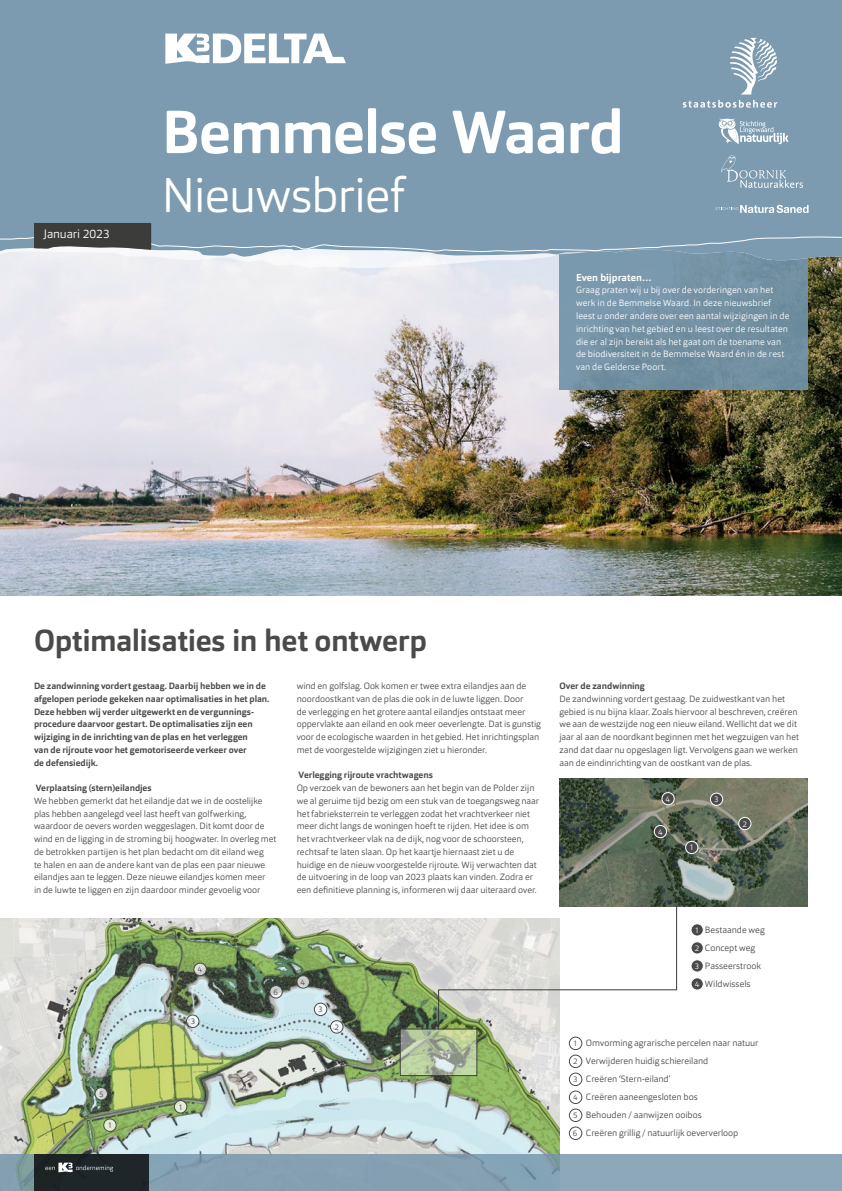
<style>
.page{position:relative;width:842px;height:1191px;background:#fff}
.page>*{position:absolute;margin:0;border:0;box-sizing:border-box;transform-origin:0 0}
.t1{font:700 60px "Orgon";letter-spacing:-.02em;color:#fff}
.t2{font:300 48px "Orgon";letter-spacing:-.025em;color:#fff}
.t3{font:700 30px "Orgon";letter-spacing:-.01em;color:#4a4a49}
.t4{font:300 12px "Orgon";letter-spacing:-.02em;color:#fff}
.t5{font:700 10px "Orgon";letter-spacing:.005em;color:#fff}
.t6{font:300 9px/12.8px "Orgon";letter-spacing:-.005em;color:#4a4a49}
.t7{font:700 9px/12.8px "Orgon";color:#4a4a49}
.t8{font:300 9px/12.8px "Orgon";letter-spacing:.005em;color:#fff}
.t9{font:300 8px "Orgon";color:#4a4a49}
.t10{font:300 8px "Orgon";color:#fff}
</style>
<div class="page">
<img style="left:0;top:918px;width:559px;height:236px">
<svg style="left:174px;top:1100px;width:13px;height:13px"></svg>
<div style="left:174px;top:1100px;width:13px;height:13px;border:1px solid #4a4a49;border-radius:50%"></div>
<svg style="left:104px;top:1119px;width:12px;height:12px"></svg>
<div style="left:103px;top:1118px;width:13px;height:13px;border:1px solid #4a4a49;border-radius:50%"></div>
<svg style="left:330px;top:1020px;width:13px;height:13px"></svg>
<div style="left:330px;top:1020px;width:13px;height:13px;border:1px solid #4a4a49;border-radius:50%"></div>
<svg style="left:314px;top:1003px;width:13px;height:12px"></svg>
<div style="left:314px;top:1002px;width:13px;height:13px;border:1px solid #4a4a49;border-radius:50%"></div>
<svg style="left:297px;top:975px;width:12px;height:13px"></svg>
<div style="left:297px;top:975px;width:13px;height:13px;border:1px solid #4a4a49;border-radius:50%"></div>
<svg style="left:194px;top:963px;width:12px;height:12px"></svg>
<div style="left:194px;top:963px;width:13px;height:13px;border:1px solid #4a4a49;border-radius:50%"></div>
<svg style="left:95px;top:1087px;width:12px;height:13px"></svg>
<div style="left:95px;top:1087px;width:13px;height:13px;border:1px solid #4a4a49;border-radius:50%"></div>
<svg style="left:270px;top:985px;width:12px;height:13px"></svg>
<div style="left:270px;top:985px;width:13px;height:13px;border:1px solid #4a4a49;border-radius:50%"></div>
<svg style="left:402px;top:1030px;width:73px;height:43px;background:#b1c09f"></svg>
<div style="left:400px;top:1028px;width:77px;height:47px;border:1px solid #3c3c3b"></div>
<svg style="left:186px;top:1015px;width:13px;height:12px"></svg>
<div style="left:186px;top:1014px;width:13px;height:13px;border:1px solid #4a4a49;border-radius:50%"></div>
<div style="left:569px;top:1036px;width:13px;height:13px;border:1px solid #4a4a49;border-radius:50%"></div>
<div style="left:569px;top:1054px;width:13px;height:13px;border:1px solid #4a4a49;border-radius:50%"></div>
<div style="left:569px;top:1072px;width:13px;height:13px;border:1px solid #4a4a49;border-radius:50%"></div>
<div style="left:569px;top:1090px;width:13px;height:13px;border:1px solid #4a4a49;border-radius:50%"></div>
<div style="left:569px;top:1108px;width:13px;height:13px;border:1px solid #4a4a49;border-radius:50%"></div>
<div style="left:569px;top:1126px;width:13px;height:13px;border:1px solid #4a4a49;border-radius:50%"></div>
<img style="left:559px;top:778px;width:249px;height:128px">
<div style="left:686px;top:841px;width:12px;height:12px;background:#4a4a49;border-radius:50%"></div>
<div style="left:685px;top:841px;width:13px;height:13px;border:1px solid #fff;border-radius:50%"></div>
<div style="left:739px;top:817px;width:12px;height:12px;background:#4a4a49;border-radius:50%"></div>
<div style="left:738px;top:817px;width:13px;height:13px;border:1px solid #fff;border-radius:50%"></div>
<div style="left:710px;top:793px;width:13px;height:12px;background:#4a4a49;border-radius:50%"></div>
<div style="left:710px;top:793px;width:13px;height:12px;border:1px solid #fff;border-radius:50%"></div>
<div style="left:662px;top:792px;width:12px;height:13px;background:#4a4a49;border-radius:50%"></div>
<div style="left:662px;top:792px;width:12px;height:13px;border:1px solid #fff;border-radius:50%"></div>
<div style="left:654px;top:825px;width:12px;height:12px;background:#4a4a49;border-radius:50%"></div>
<div style="left:654px;top:825px;width:13px;height:13px;border:1px solid #fff;border-radius:50%"></div>
<img style="left:0;top:268px;width:842px;height:327px">
<div style="left:559px;top:4px;width:249px;height:385px;background:#7391a2"></div>
<div style="left:0;top:0;width:842px;height:223px;background:#7c9bb0"></div>
<svg style="left:0;top:223px;width:842px;height:45px"></svg>
<div style="left:0;top:1154px;width:842px;height:37px;background:#86a3b4"></div>
<div style="left:34px;top:1154px;width:115px;height:37px;background:#1e262a"></div>
<svg style="left:45px;top:1162px;width:68px;height:10px"></svg>
<svg style="left:683px;top:38px;width:94px;height:70px"></svg>
<svg style="left:719px;top:119px;width:70px;height:25px"></svg>
<svg style="left:721px;top:155px;width:82px;height:33px"></svg>
<svg style="left:715px;top:205px;width:93px;height:8px"></svg>
<svg style="left:165px;top:34px;width:181px;height:30px"></svg>
<svg style="left:438px;top:905px;width:239px;height:124px"></svg>
<div style="left:691px;top:923px;width:12px;height:13px;background:#4a4a49;border-radius:50%"></div>
<div style="left:691px;top:923px;width:12px;height:13px;border:1px solid #fff;border-radius:50%"></div>
<div style="left:691px;top:941px;width:12px;height:13px;background:#4a4a49;border-radius:50%"></div>
<div style="left:691px;top:941px;width:12px;height:13px;border:1px solid #fff;border-radius:50%"></div>
<div style="left:691px;top:959px;width:12px;height:13px;background:#4a4a49;border-radius:50%"></div>
<div style="left:691px;top:959px;width:12px;height:13px;border:1px solid #fff;border-radius:50%"></div>
<div style="left:691px;top:977px;width:12px;height:13px;background:#4a4a49;border-radius:50%"></div>
<div style="left:691px;top:977px;width:12px;height:13px;border:1px solid #fff;border-radius:50%"></div>
<h3 class="t4" style="left:44px;top:227px;width:68px">Januari 2023</h3>
<h1 class="t1" style="left:162px;top:94px;width:464px">Bemmelse Waard</h1>
<h2 class="t2" style="left:162px;top:165px;width:245px">Nieuwsbrief</h2>
<p class="t5" style="left:576px;top:271px;width:77px">Even bijpraten…</p>
<p class="t8" style="left:576px;top:284px;width:215px">Graag praten wij u bij over de vorderingen van het werk in de Bemmelse Waard. In deze nieuwsbrief leest u onder andere over een aantal wijzigingen in de inrichting van het gebied en u leest over de resultaten die er al zijn bereikt als het gaat om de toename van de biodiversiteit in de Bemmelse Waard én in de rest van de Gelderse Poort.</p>
<h3 class="t3" style="left:34px;top:621px;width:395px">Optimalisaties in het ontwerp</h3>
<p class="t7" style="left:34px;top:679px;width:237px">De zandwinning vordert gestaag. Daarbij hebben we in de afgelopen periode gekeken naar optimalisaties in het plan.<br>Deze hebben wij verder uitgewerkt en de vergunnings&shy;procedure daarvoor gestart. De optimalisaties zijn een wijziging in de inrichting van de plas en het verleggen<br>van de rijroute voor het gemotoriseerde verkeer over<br>de defensiedijk.</p>
<p class="t7" style="left:36px;top:781px;width:117px">Verplaatsing (stern)eilandjes</p>
<p class="t6" style="left:34px;top:794px;width:244px">We hebben gemerkt dat het eilandje dat we in de oostelijke plas hebben aangelegd veel last heeft van golfwerking, waardoor de oevers worden weggeslagen. Dit komt door de wind en de ligging in de stroming bij hoogwater. In overleg met de betrokken partijen is het plan bedacht om dit eiland weg<br>te halen en aan de andere kant van de plas een paar nieuwe eilandjes aan te leggen. Deze nieuwe eilandjes komen meer<br>in de luwte te liggen en zijn daardoor minder gevoelig voor</p>
<p class="t6" style="left:297px;top:679px;width:246px">wind en golfslag. Ook komen er twee extra eilandjes aan de noordoostkant van de plas die ook in de luwte liggen. Door<br>de verlegging en het grotere aantal eilandjes ontstaat meer oppervlakte aan eiland en ook meer oeverlengte. Dat is gunstig voor de ecologische waarden in het gebied. Het inrichtingsplan met de voorgestelde wijzigingen ziet u hieronder.</p>
<p class="t7" style="left:299px;top:769px;width:136px">Verlegging rijroute vrachtwagens</p>
<p class="t6" style="left:297px;top:781px;width:244px">Op verzoek van de bewoners aan het begin van de Polder zijn we al geruime tijd bezig om een stuk van de toegangsweg naar het fabrieksterrein te verleggen zodat het vrachtverkeer niet meer dicht langs de woningen hoeft te rijden. Het idee is om het vrachtverkeer vlak na de dijk, nog voor de schoorsteen, rechtsaf te laten slaan. Op het kaartje hiernaast ziet u de huidige en de nieuw voorgestelde rijroute. Wij verwachten dat de uitvoering in de loop van 2023 plaats kan vinden. Zodra er een definitieve planning is, informeren wij daar uiteraard over.</p>
<p class="t9" style="left:99px;top:1089px;width:6px">5</p>
<p class="t9" style="left:108px;top:1120px;width:6px">1</p>
<p class="t9" style="left:197px;top:964px;width:6px">4</p>
<p class="t9" style="left:191px;top:1016px;width:6px">3</p>
<p class="t9" style="left:179px;top:1101px;width:6px">1</p>
<p class="t9" style="left:273px;top:987px;width:6px">6</p>
<p class="t9" style="left:300px;top:977px;width:6px">4</p>
<p class="t9" style="left:318px;top:1004px;width:6px">3</p>
<p class="t9" style="left:334px;top:1022px;width:6px">2</p>
<p class="t7" style="left:559px;top:679px;width:87px">Over de zandwinning</p>
<p class="t6" style="left:559px;top:692px;width:241px">De zandwinning vordert gestaag. De zuidwestkant van het gebied is nu bijna klaar. Zoals hiervoor al beschreven, creëren we aan de westzijde nog een nieuw eiland. Wellicht dat we dit jaar al aan de noordkant beginnen met het wegzuigen van het zand dat daar nu opgeslagen ligt. Vervolgens gaan we werken aan de eindinrichting van de oostkant van de plas.</p>
<p class="t10" style="left:666px;top:794px;width:6px">4</p>
<p class="t10" style="left:714px;top:794px;width:6px">3</p>
<p class="t10" style="left:658px;top:826px;width:6px">4</p>
<p class="t10" style="left:689px;top:842px;width:6px">1</p>
<p class="t10" style="left:742px;top:818px;width:6px">2</p>
<p class="t6" style="left:705px;top:920px;width:61px;line-height:18px">Bestaande weg<br>Concept weg<br>Passeerstrook<br>Wildwissels</p>
<p class="t10" style="left:695px;top:925px;width:6px">1</p>
<p class="t10" style="left:695px;top:943px;width:6px">2</p>
<p class="t10" style="left:695px;top:961px;width:6px">3</p>
<p class="t10" style="left:695px;top:979px;width:6px">4</p>
<p class="t9" style="left:573px;top:1038px;width:6px">1</p>
<p class="t9" style="left:573px;top:1056px;width:6px">2</p>
<p class="t9" style="left:573px;top:1074px;width:6px">3</p>
<p class="t9" style="left:573px;top:1092px;width:6px">4</p>
<p class="t9" style="left:573px;top:1110px;width:6px">5</p>
<p class="t9" style="left:573px;top:1128px;width:6px">6</p>
<p class="t6" style="left:586px;top:1034px;width:174px;line-height:18px">Omvorming agrarische percelen naar natuur Verwijderen huidig schiereiland<br>Creëren ‘Stern-eiland’<br>Creëren aaneengesloten bos<br>Behouden / aanwijzen ooibos<br>Creëren grillig / natuurlijk oeververloop</p>
</div>
